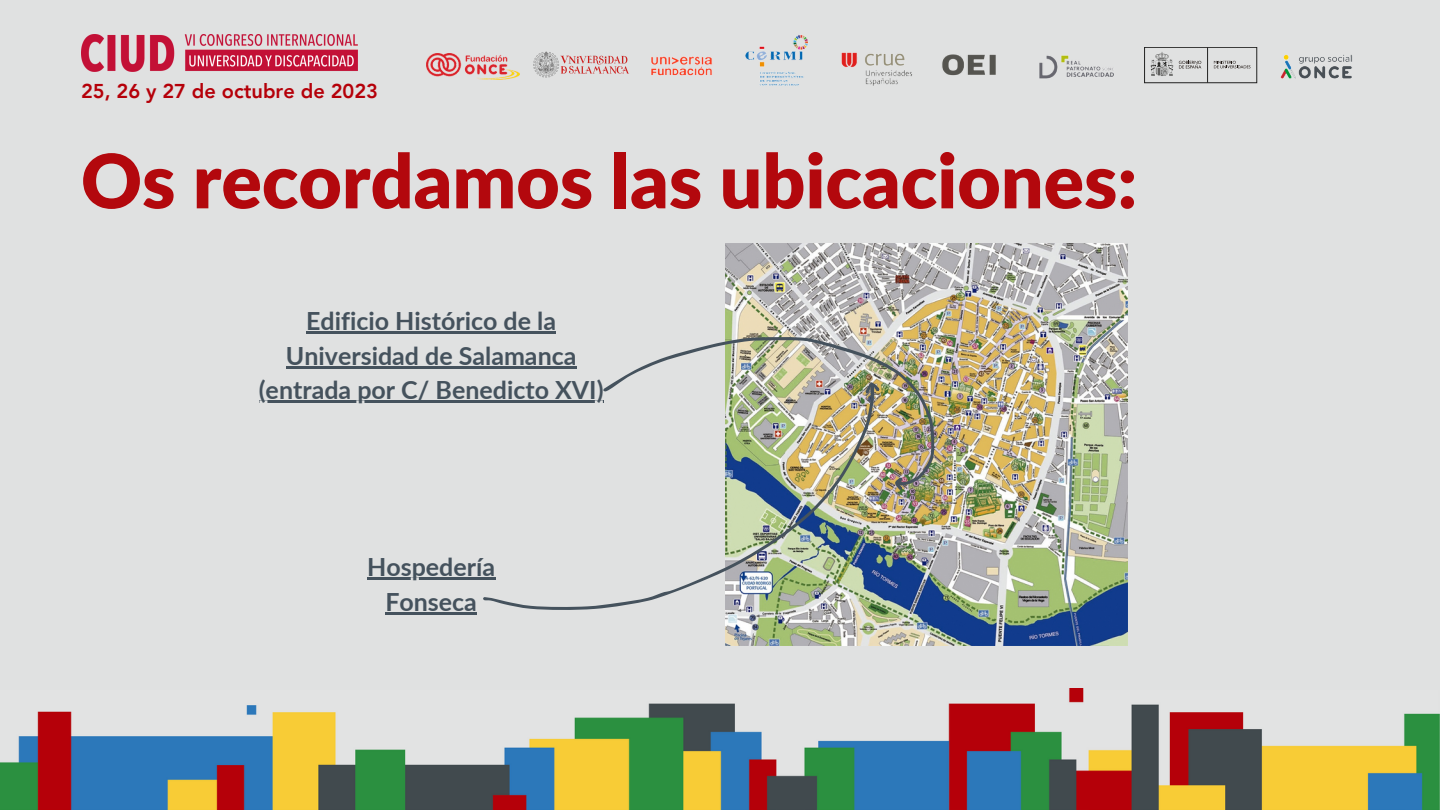
<style>
.page{position:relative;width:1440px;height:810px;background:#e0e1e1}
.page>*{position:absolute;margin:0;border:0;box-sizing:border-box;transform-origin:0 0}
.t1{font:900 75px "Lato";color:#b3080d}
.t2{font:700 25px/34.5px "Lato";color:#45525d;text-align:center}
.t3{font:800 20px "Avenir LT Pro";color:#b50009}
</style>
<div class="page">
<img style="left:0;top:689px;width:1440px;height:121px">
<img style="left:81px;top:35px;width:277px;height:37px">
<img style="left:725px;top:244px;width:402px;height:402px">
<hr style="left:306px;top:332px;width:250px;height:2px;background:#45525d">
<hr style="left:286px;top:366px;width:291px;height:2px;background:#45525d">
<hr style="left:259px;top:401px;width:345px;height:2px;background:#45525d">
<hr style="left:367px;top:578px;width:128px;height:2px;background:#45525d">
<hr style="left:385px;top:612px;width:92px;height:2px;background:#45525d">
<img style="left:613px;top:337px;width:321px;height:148px">
<svg style="left:895px;top:478px;width:8px;height:12px"></svg>
<svg style="left:483px;top:383px;width:392px;height:227px"></svg>
<svg style="left:866px;top:383px;width:13px;height:10px"></svg>
<img style="left:651px;top:35px;width:261px;height:51px">
<hr style="left:1207px;top:47px;width:1px;height:36px;background:#222221">
<div style="left:1144px;top:47px;width:113px;height:36px;border:1px solid #222221"></div>
<svg style="left:1214px;top:61px;width:36px;height:7px"></svg>
<svg style="left:1179px;top:61px;width:22px;height:8px"></svg>
<svg style="left:1151px;top:52px;width:22px;height:24px"></svg>
<img style="left:534px;top:52px;width:95px;height:26px">
<img style="left:427px;top:53px;width:93px;height:27px">
<img style="left:1280px;top:54px;width:72px;height:25px">
<img style="left:942px;top:54px;width:54px;height:22px">
<img style="left:1039px;top:55px;width:75px;height:24px">
<p class="t3" style="left:81px;top:83px;width:299px">25, 26 y 27 de octubre de 2023</p>
<p class="t1" style="left:81px;top:134px;width:1058px">Os recordamos las ubicaciones:</p>
<p class="t2" style="left:259px;top:303px;width:346px">Edificio Histórico de la<br>Universidad de Salamanca (entrada por C/ Benedicto XVI)</p>
<p class="t2" style="left:367px;top:549px;width:130px">Hospedería</p>
<p class="t2" style="left:385px;top:584px;width:93px">Fonseca</p>
</div>
